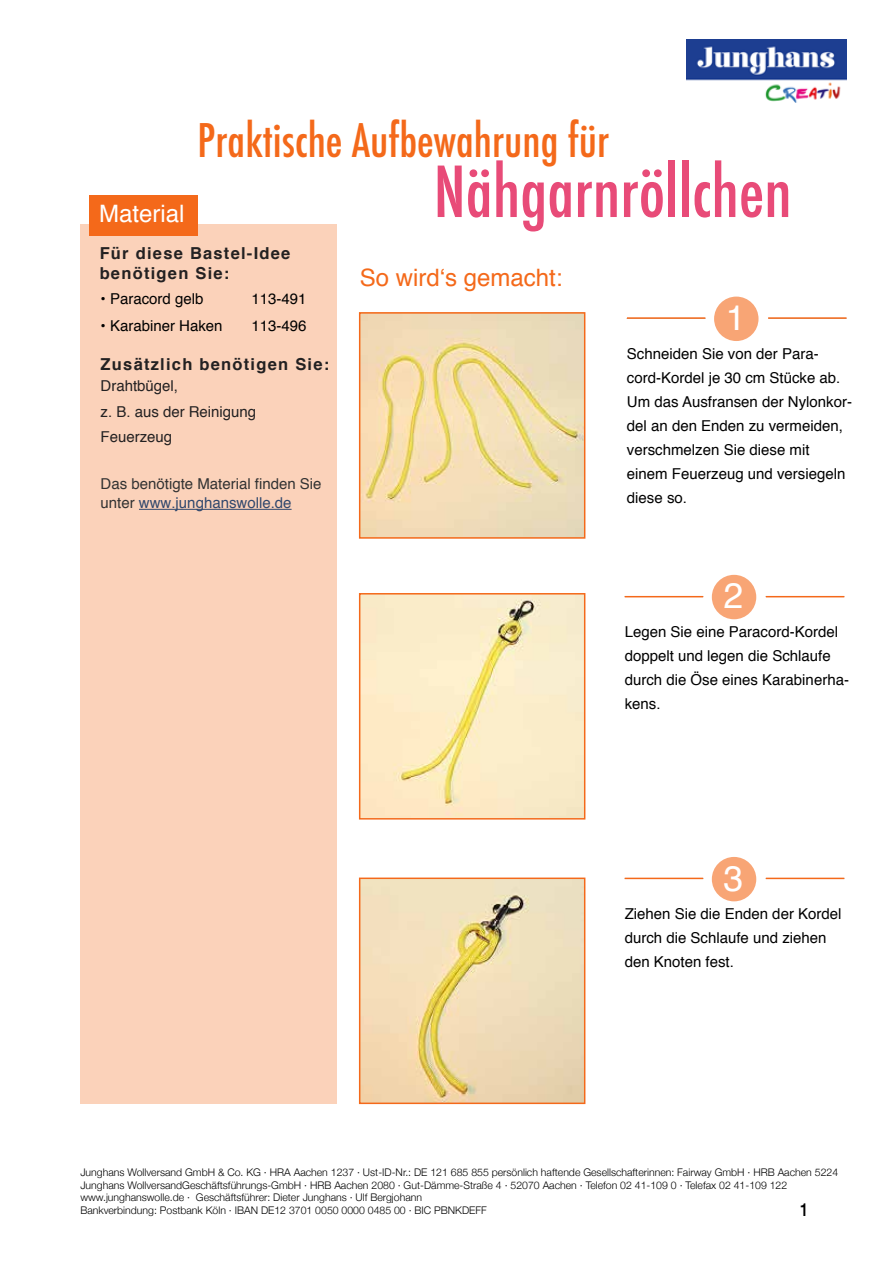
<style>
.page{position:relative;width:893px;height:1263px;background:#fff}
.page>*{position:absolute;margin:0;border:0;box-sizing:border-box;transform-origin:0 0}
.t1{font:500 condensed 68.25px "Futura";color:#e84b78}
.t2{font:500 condensed 45px "Futura";color:#f4691a}
.t3{font:35.55px "Helvetica";color:#fff}
.t4{font:24px "Helvetica";color:#f4691a}
.t5{font:24px "Helvetica";color:#fff}
.t6{font:500 18px "Helvetica Neue";color:#000;scale:.84 1}
.t7{font:700 16.5px/19.8px "Helvetica";letter-spacing:.075em;color:#232122}
.t8{font:15px/24px "Helvetica";color:#000}
.t9{font:15px/19.5px "Helvetica";color:#333}
.t10{font:15px/25.5px "Helvetica";color:#232122}
.t11{font:300 10.5px/12.6px "Helvetica Neue";color:#000}
.s1{color:#31486d}
</style>
<div class="page">
<img style="left:686px;top:40px;width:160px;height:63px">
<div style="left:80px;top:224px;width:257px;height:879px;background:#fbd2ba"></div>
<div style="left:90px;top:196px;width:108px;height:40px;background:#f4691a"></div>
<hr style="left:139px;top:509px;width:153px;height:1px;background:#31486d">
<div style="left:714px;top:297px;width:44px;height:44px;background:#f8a575;border-radius:50%"></div>
<hr style="left:768px;top:317px;width:78px;height:2px;background:#f4691a">
<hr style="left:627px;top:317px;width:78px;height:2px;background:#f4691a">
<img style="left:362px;top:315px;width:220px;height:221px">
<div style="left:359px;top:312px;width:226px;height:227px;border:2px solid #f4691a"></div>
<img style="left:362px;top:596px;width:220px;height:220px">
<div style="left:359px;top:593px;width:226px;height:226px;border:2px solid #f4691a"></div>
<div style="left:712px;top:575px;width:44px;height:44px;background:#f8a575;border-radius:50%"></div>
<hr style="left:766px;top:596px;width:78px;height:1px;background:#f4691a">
<hr style="left:625px;top:596px;width:78px;height:1px;background:#f4691a">
<img style="left:362px;top:880px;width:220px;height:221px">
<div style="left:359px;top:877px;width:226px;height:227px;border:2px solid #f4691a"></div>
<div style="left:712px;top:857px;width:44px;height:44px;background:#f8a575;border-radius:50%"></div>
<hr style="left:766px;top:878px;width:78px;height:1px;background:#f4691a">
<hr style="left:625px;top:878px;width:78px;height:1px;background:#f4691a">
<h3 class="t5" style="left:99px;top:196px;width:87px">Material</h3>
<h2 class="t2" style="left:197px;top:111px;width:413px">Praktische Aufbewahrung für</h2>
<h1 class="t1" style="left:434px;top:148px;width:360px">Nähgarnröllchen</h1>
<h3 class="t7" style="left:100px;top:243px;width:192px">Für diese Bastel-Idee benötigen Sie:</h3>
<h3 class="t8" style="left:101px;top:287px;width:104px">• Paracord gelb</h3>
<h3 class="t8" style="left:252px;top:287px;width:57px">113-491</h3>
<h3 class="t8" style="left:101px;top:314px;width:123px">• Karabiner Haken</h3>
<h3 class="t8" style="left:252px;top:314px;width:57px">113-496</h3>
<h3 class="t7" style="left:101px;top:355px;width:230px">Zusätzlich benötigen Sie:</h3>
<h3 class="t10" style="left:101px;top:374px;width:157px">Drahtbügel,<br>z. B. aus der Reinigung<br>Feuerzeug</h3>
<h3 class="t9" style="left:101px;top:474px;width:222px">Das benötigte Material finden Sie unter <span class="s1">www.junghanswolle.de</span></h3>
<h3 class="t4" style="left:360px;top:259px;width:204px">So wird‘s gemacht:</h3>
<h3 class="t3" style="left:726px;top:290px;width:21px">1</h3>
<h3 class="t8" style="left:627px;top:342px;width:227px">Schneiden Sie von der Para&shy;cord-Kordel je 30 cm Stücke ab.<br>Um das Ausfransen der Nylonkor&shy;del an den Enden zu vermeiden, verschmelzen Sie diese mit einem Feuerzeug und versiegeln diese so.</h3>
<h3 class="t3" style="left:723px;top:569px;width:21px">2</h3>
<h3 class="t8" style="left:625px;top:620px;width:226px">Legen Sie eine Paracord-Kordel doppelt und legen die Schlaufe durch die Öse eines Karabinerha&shy;kens.</h3>
<h3 class="t3" style="left:723px;top:851px;width:21px">3</h3>
<h3 class="t8" style="left:625px;top:902px;width:218px">Ziehen Sie die Enden der Kordel durch die Schlaufe und ziehen den Knoten fest.</h3>
<p class="t11" style="left:80px;top:1165px;width:759px">Junghans Wollversand GmbH &amp; Co. KG · HRA Aachen 1237 · Ust-ID-Nr.: DE 121 685 855 persönlich haftende Gesellschafterinnen: Fairway GmbH · HRB Aachen 5224<br>Junghans WollversandGeschäftsführungs-GmbH · HRB Aachen 2080 · Gut-Dämme-Straße 4 · 52070 Aachen · Telefon 02 41-109 0 · Telefax 02 41-109 122 www.junghanswolle.de · Geschäftsführer: Dieter Junghans · Ulf Bergjohann<br>Bankverbindung: Postbank Köln · IBAN DE12 3701 0050 0000 0485 00 · BIC PBNKDEFF</p>
<h3 class="t6" style="left:800px;top:1195px;width:12px">1</h3>
</div>
